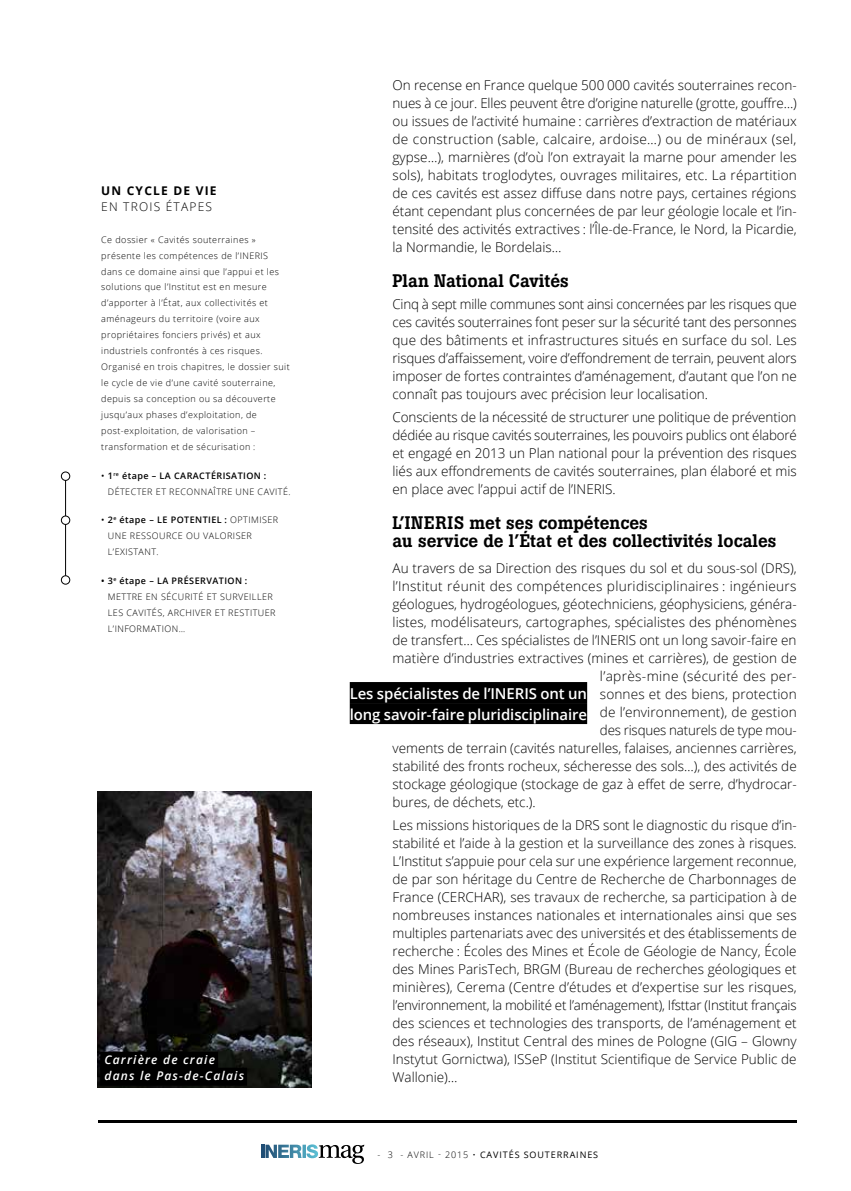
<style>
.page{position:relative;width:851px;height:1191px;background:#fff}
.page>*{position:absolute;margin:0;border:0;box-sizing:border-box;transform-origin:0 0}
.t1{font:500 18px/18px "Boton";color:#000}
.t2{font:600 15px/21px "Open Sans";letter-spacing:-.005em;color:#fff}
.t3{font:300 13.5px/18px "Open Sans";color:#000;text-align:justify}
.t4{font:300 13.5px "Open Sans";letter-spacing:.02em;color:#000}
.t5{font:italic 600 12px/15.9px "Open Sans";letter-spacing:.1em;color:#fff}
.t6{font:300 12px "Open Sans";letter-spacing:.1em;color:#000}
.t7{font:700 12px "Open Sans";letter-spacing:.1em;color:#000}
.t8{font:300 9px/15.9px "Open Sans";letter-spacing:.05em;color:#000}
.t9{font:9px "Open Sans";letter-spacing:.1em;color:#000}
.s1{font-weight:400}
.s2{font-weight:600}
.s3{font-weight:300}
</style>
<div class="page">
<hr style="left:99px;top:1120px;width:697px;height:3px;background:#000">
<hr style="left:261px;top:1144px;width:3px;height:14px;background:#1f4d74">
<svg style="left:265px;top:1144px;width:99px;height:20px"></svg>
<hr style="left:65px;top:475px;width:1px;height:106px;background:#000">
<div style="left:61px;top:472px;width:9px;height:8px;background:#fff;border-radius:50%"></div>
<div style="left:61px;top:471px;width:9px;height:10px;border:1px solid #000;border-radius:50%"></div>
<div style="left:61px;top:516px;width:9px;height:8px;background:#fff;border-radius:50%"></div>
<div style="left:61px;top:515px;width:9px;height:10px;border:1px solid #000;border-radius:50%"></div>
<div style="left:61px;top:576px;width:9px;height:8px;background:#fff;border-radius:50%"></div>
<div style="left:61px;top:575px;width:9px;height:9px;border:1px solid #000;border-radius:50%"></div>
<div style="left:350px;top:682px;width:237px;height:21px;background:#000"></div>
<div style="left:350px;top:703px;width:237px;height:21px;background:#000"></div>
<img style="left:98px;top:791px;width:214px;height:296px">
<div style="left:100px;top:1051px;width:118px;height:18px;background:#000"></div>
<div style="left:100px;top:1067px;width:147px;height:18px;background:#000"></div>
<p class="t7" style="left:101px;top:182px;width:117px">UN CYCLE DE VIE</p>
<p class="t6" style="left:101px;top:198px;width:112px">EN TROIS ÉTAPES</p>
<p class="t8" style="left:101px;top:231px;width:190px">Ce dossier « Cavités souterraines » présente les compétences de l’INERIS dans ce domaine ainsi que l’appui et les solutions que l’Institut est en mesure d’apporter à l’État, aux collectivités et aménageurs du territoire (voire aux propriétaires fonciers privés) et aux industriels confrontés à ces risques.<br>Organisé en trois chapitres, le dossier suit le cycle de vie d’une cavité souterraine, depuis sa conception ou sa découverte jusqu’aux phases d’exploitation, de post-exploitation, de valorisation – transformation et de sécurisation :</p>
<p class="t8" style="left:108px;top:467px;width:184px;text-indent:-7px"><span class="s1">•</span> <span class="s2">1</span><sup>re</sup> <span class="s2">étape – LA CARACTÉRISATION :<br></span>DÉTECTER ET RECONNAÎTRE UNE CAVITÉ.</p>
<p class="t8" style="left:108px;top:512px;width:172px;text-indent:-7px"><span class="s1">•</span> <span class="s2">2</span><sup>e</sup> <span class="s2">étape – LE POTENTIEL :</span> OPTIMISER<br>UNE RESSOURCE OU VALORISER<br>L’EXISTANT.</p>
<p class="t8" style="left:108px;top:572px;width:169px;text-indent:-7px"><span class="s2">• 3</span><sup>e</sup> <span class="s2">étape – LA PRÉSERVATION :<br></span>METTRE EN SÉCURITÉ ET SURVEILLER<br>LES CAVITÉS, ARCHIVER ET RESTITUER<br>L’INFORMATION…</p>
<p class="t5" style="left:104px;top:1052px;width:141px">Carrière de craie dans le Pas-de-Calais</p>
<p class="t3" style="left:392px;top:76px;width:406px">On recense en France quelque 500 000 cavités souterraines recon&shy;nues à ce jour. Elles peuvent être d’origine naturelle (grotte, gouffre…) ou issues de l’activité humaine : carrières d’extraction de matériaux de construction (sable, calcaire, ardoise…) ou de minéraux (sel, gypse…), marnières (d’où l’on extrayait la marne pour amender les sols), habitats troglodytes, ouvrages militaires, etc. La répartition de ces cavités est assez diffuse dans notre pays, certaines régions étant cependant plus concernées de par leur géologie locale et l’in&shy;tensité des activités extractives : l’Île-de-France, le Nord, la Picardie, la Normandie, le Bordelais…</p>
<h1 class="t1" style="left:392px;top:272px;width:178px">Plan National Cavités</h1>
<p class="t3" style="left:392px;top:295px;width:406px">Cinq à sept mille communes sont ainsi concernées par les risques que ces cavités souterraines font peser sur la sécurité tant des personnes que des bâtiments et infrastructures situés en surface du sol. Les risques d’affaissement, voire d’effondrement de terrain, peuvent alors imposer de fortes contraintes d’aménagement, d’autant que l’on ne connaît pas toujours avec précision leur localisation.</p>
<p class="t3" style="left:392px;top:407px;width:406px">Conscients de la nécessité de structurer une politique de prévention dédiée au risque cavités souterraines, les pouvoirs publics ont élaboré et engagé en 2013 un Plan national pour la prévention des risques liés aux effondrements de cavités souterraines, plan élaboré et mis en place avec l’appui actif de l’INERIS.</p>
<h1 class="t1" style="left:392px;top:513px;width:385px">L’INERIS met ses compétences<br>au service de l’État et des collectivités locales</h1>
<p class="t3" style="left:392px;top:559px;width:406px">Au travers de sa Direction des risques du sol et du sous-sol (DRS),</p>
<p class="t4" style="left:392px;top:577px;width:405px">l’Institut réunit des compétences pluridisciplinaires : ingénieurs</p>
<p class="t3" style="left:392px;top:595px;width:404px">géologues, hydrogéologues, géotechniciens, géophysiciens, généra-</p>
<p class="t3" style="left:392px;top:613px;width:406px">listes, modélisateurs, cartographes, spécialistes des phénomènes</p>
<p class="t3" style="left:392px;top:631px;width:405px">de transfert… Ces spécialistes de l’INERIS ont un long savoir-faire en</p>
<p class="t3" style="left:392px;top:649px;width:406px">matière d’industries extractives (mines et carrières), de gestion de</p>
<p class="t4" style="left:600px;top:667px;width:198px">l’après-mine (sécurité des per-</p>
<p class="t3" style="left:600px;top:685px;width:198px">sonnes et des biens, protection</p>
<p class="t3" style="left:600px;top:703px;width:198px">de l’environnement), de gestion</p>
<p class="t3" style="left:600px;top:721px;width:198px">des risques naturels de type mou-</p>
<p class="t3" style="left:392px;top:739px;width:405px">vements de terrain (cavités naturelles, falaises, anciennes carrières,</p>
<p class="t3" style="left:392px;top:757px;width:405px">stabilité des fronts rocheux, sécheresse des sols…), des activités de</p>
<p class="t3" style="left:392px;top:775px;width:405px">stockage géologique (stockage de gaz à effet de serre, d’hydrocar-</p>
<p class="t3" style="left:392px;top:793px;width:145px">bures, de déchets, etc.).</p>
<p class="t3" style="left:392px;top:815px;width:406px">Les missions historiques de la DRS sont le diagnostic du risque d’in&shy;stabilité et l’aide à la gestion et la surveillance des zones à risques.<br>L’Institut s’appuie pour cela sur une expérience largement reconnue, de par son héritage du Centre de Recherche de Charbonnages de France (CERCHAR), ses travaux de recherche, sa participation à de nombreuses instances nationales et internationales ainsi que ses multiples partenariats avec des universités et des établissements de recherche : Écoles des Mines et École de Géologie de Nancy, École des Mines ParisTech, BRGM (Bureau de recherches géologiques et minières), Cerema (Centre d’études et d’expertise sur les risques, l’environnement, la mobilité et l’aménagement), Ifsttar (Institut français des sciences et technologies des transports, de l’aménagement et des réseaux), Institut Central des mines de Pologne (GIG – Glowny Instytut Gornictwa), ISSeP (Institut Scientifique de Service Public de Wallonie)…</p>
<p class="t2" style="left:350px;top:682px;width:239px">Les spécialistes de l’INERIS ont un long savoir-faire pluridisciplinaire</p>
<p class="t9" style="left:377px;top:1148px;width:222px"><span class="s3">- 3 - AVRIL </span><sup>-</sup> <span class="s3">2015 •</span> CAVITÉS SOUTERRAINES</p>
</div>
